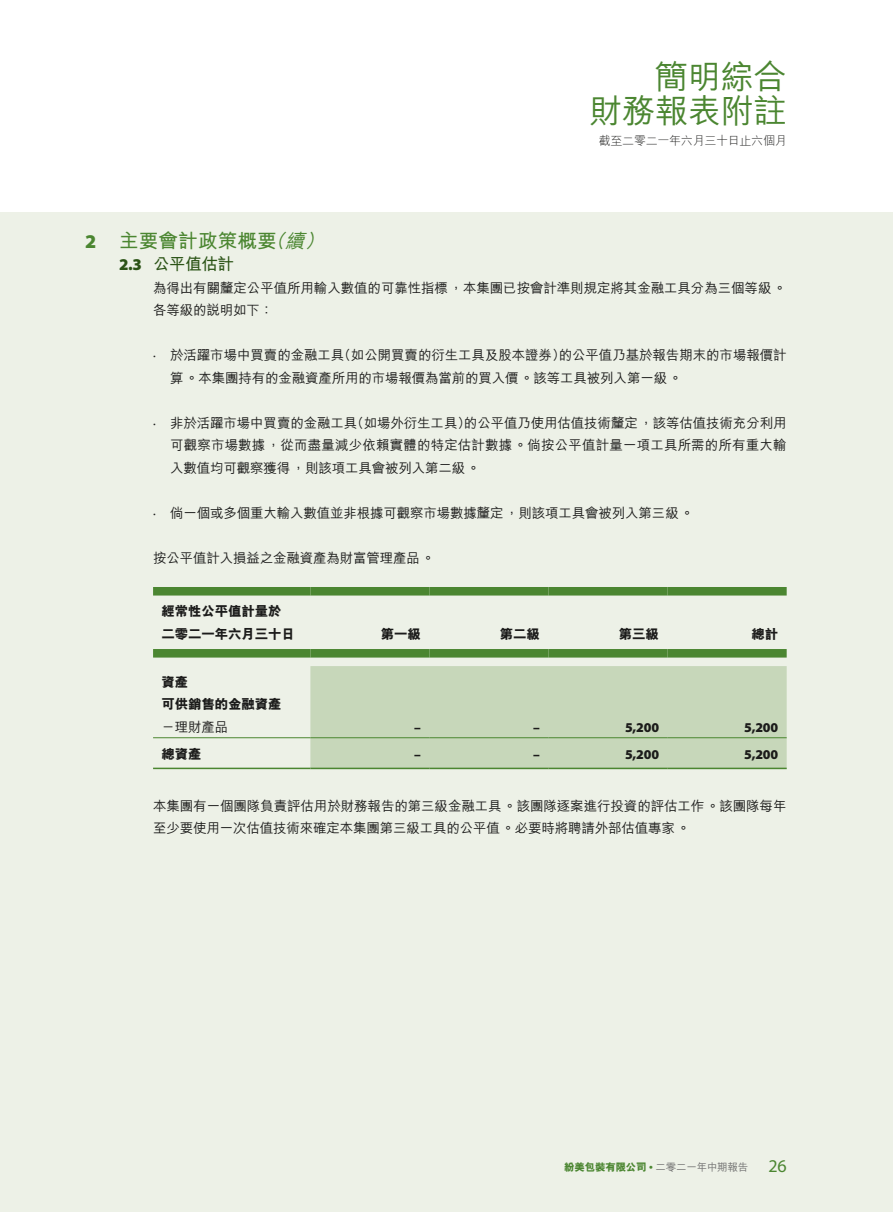
<style>
.page{position:relative;width:893px;height:1212px;background:#fff}
.page>*{position:absolute;margin:0;border:0;box-sizing:border-box;transform-origin:0 0}
.t1{font:500 33px/34.5px "M Hei HK";letter-spacing:-.005em;color:#4b8631;text-align:right}
.t2{font:700 19.5px "M Hei HK";letter-spacing:.01em;color:#4b8631}
.t3{font:italic 500 19.5px "M Hei HK";color:#4b8631}
.t4{font:900 19.5px "Myriad Pro";color:#4b8631}
.t5{font:18px "Myriad Pro";color:#4b8631}
.t6{font:700 16.5px "M Hei HK";letter-spacing:-.025em;color:#2b5316}
.t7{font:900 16.5px "Myriad Pro";color:#2b5316}
.t8{font:500 13.5px/22.5px "M Hei HK";letter-spacing:-.01em;color:#1c1c1b}
.t9{font:500 13.5px/22.5px "M Hei HK";letter-spacing:.01em;color:#1c1c1b}
.t10{font:800 13.5px/22.5px "M Hei HK";letter-spacing:-.015em;color:#1c1c1b}
.t11{font:900 13.5px "Myriad Pro";letter-spacing:-.015em;color:#1c1c1b}
.t12{font:13.5px "Myriad Pro";color:#1c1c1b}
.t13{font:300 12px "M Hei HK";letter-spacing:-.025em;color:#1c1c1b}
.t14{font:500 10.5px "M Hei HK";letter-spacing:-.02em;color:#6f6f6f}
.s1{font-weight:500;font-style:italic}
.s2{font-weight:800;color:#4b8631}
.s3{font-family:"Myriad Pro";font-weight:900;color:#4b8631}
</style>
<div class="page">
<div style="left:0;top:212px;width:893px;height:1000px;background:#edf1e7"></div>
<div style="left:310px;top:666px;width:477px;height:102px;background:#c7d7ba"></div>
<div style="left:153px;top:587px;width:157px;height:8px;background:#4b8631"></div>
<div style="left:310px;top:587px;width:119px;height:8px;background:#4b8631"></div>
<div style="left:429px;top:587px;width:120px;height:8px;background:#4b8631"></div>
<div style="left:549px;top:587px;width:119px;height:8px;background:#4b8631"></div>
<div style="left:668px;top:587px;width:119px;height:8px;background:#4b8631"></div>
<div style="left:153px;top:649px;width:157px;height:8px;background:#4b8631"></div>
<div style="left:310px;top:649px;width:119px;height:8px;background:#4b8631"></div>
<div style="left:429px;top:649px;width:120px;height:8px;background:#4b8631"></div>
<div style="left:549px;top:649px;width:119px;height:8px;background:#4b8631"></div>
<div style="left:668px;top:649px;width:119px;height:8px;background:#4b8631"></div>
<hr style="left:153px;top:737px;width:157px;height:1px;background:#4b8631">
<hr style="left:310px;top:737px;width:119px;height:1px;background:#4b8631">
<hr style="left:429px;top:737px;width:120px;height:1px;background:#4b8631">
<hr style="left:549px;top:737px;width:119px;height:1px;background:#4b8631">
<hr style="left:668px;top:737px;width:119px;height:1px;background:#4b8631">
<hr style="left:153px;top:768px;width:157px;height:1px;background:#4b8631">
<hr style="left:310px;top:768px;width:119px;height:1px;background:#4b8631">
<hr style="left:429px;top:768px;width:120px;height:1px;background:#4b8631">
<hr style="left:549px;top:768px;width:119px;height:1px;background:#4b8631">
<hr style="left:668px;top:768px;width:119px;height:1px;background:#4b8631">
<h1 class="t1" style="left:589px;top:57px;width:199px">簡明綜合<br>財務報表附註</h1>
<p class="t13" style="left:599px;top:132px;width:189px">截至二零二一年六月三十日止六個月</p>
<h2 class="t4" style="left:85px;top:230px;width:13px">2</h2>
<h2 class="t2" style="left:119px;top:226px;width:193px">主要會計政策概要<span class="s1">續</span></h2>
<h2 class="t3" style="left:305px;top:226px;width:27px">(</h2>
<h2 class="t3" style="left:265px;top:226px;width:27px">（</h2>
<p class="t7" style="left:119px;top:255px;width:24px">2.3</p>
<p class="t6" style="left:153px;top:252px;width:82px">公平值估計</p>
<p class="t8" style="left:153px;top:276px;width:635px">為得出有關釐定公平值所用輸入數值的可靠性指標，本集團已按會計準則規定將其金融工具分為三個等級。各等級的說明如下：</p>
<p class="t8" style="left:559px;top:343px;width:229px">的公平值乃基於報告期末的市場報價計</p>
<p class="t8" style="left:170px;top:343px;width:176px">於活躍市場中買賣的金融工具</p>
<p class="t8" style="left:338px;top:343px;width:229px">（如公開買賣的衍生工具及股本證券）</p>
<p class="t12" style="left:153px;top:347px;width:4px">·</p>
<p class="t12" style="left:153px;top:415px;width:4px">·</p>
<p class="t8" style="left:170px;top:366px;width:514px">算。本集團持有的金融資產所用的市場報價為當前的買入價。該等工具被列入第一級。</p>
<p class="t8" style="left:464px;top:411px;width:324px">的公平值乃使用估值技術釐定，該等估值技術充分利用</p>
<p class="t8" style="left:170px;top:411px;width:189px">非於活躍市場中買賣的金融工具</p>
<p class="t8" style="left:350px;top:411px;width:122px">（如場外衍生工具）</p>
<p class="t9" style="left:170px;top:433px;width:618px">可觀察市場數據，從而盡量減少依賴實體的特定估計數據。倘按公平值計量一項工具所需的所有重大輸入數值均可觀察獲得，則該項工具會被列入第二級。</p>
<p class="t8" style="left:170px;top:501px;width:525px">倘一個或多個重大輸入數值並非根據可觀察市場數據釐定，則該項工具會被列入第三級。</p>
<p class="t12" style="left:153px;top:505px;width:4px">·</p>
<p class="t8" style="left:153px;top:546px;width:283px">按公平值計入損益之金融資產為財富管理產品。</p>
<p class="t10" style="left:162px;top:600px;width:122px">經常性公平值計量於</p>
<p class="t10" style="left:162px;top:623px;width:135px">二零二一年六月三十日</p>
<p class="t10" style="left:162px;top:671px;width:122px">資產<br>可供銷售的金融資產</p>
<p class="t8" style="left:162px;top:715px;width:68px">－理財產品</p>
<p class="t10" style="left:381px;top:623px;width:42px">第一級</p>
<p class="t11" style="left:414px;top:720px;width:8px">–</p>
<p class="t10" style="left:500px;top:623px;width:42px">第二級</p>
<p class="t11" style="left:533px;top:720px;width:8px">–</p>
<p class="t10" style="left:619px;top:623px;width:42px">第三級</p>
<p class="t11" style="left:625px;top:720px;width:36px">5,200</p>
<p class="t10" style="left:751px;top:623px;width:28px">總計</p>
<p class="t11" style="left:744px;top:720px;width:36px">5,200</p>
<p class="t10" style="left:162px;top:743px;width:42px">總資產</p>
<p class="t8" style="left:153px;top:793px;width:635px">本集團有一個團隊負責評估用於財務報告的第三級金融工具。該團隊逐案進行投資的評估工作。該團隊每年至少要使用一次估值技術來確定本集團第三級工具的公平值。必要時將聘請外部估值專家。</p>
<p class="t11" style="left:625px;top:747px;width:36px">5,200</p>
<p class="t11" style="left:744px;top:747px;width:36px">5,200</p>
<p class="t11" style="left:414px;top:747px;width:8px">–</p>
<p class="t11" style="left:533px;top:747px;width:8px">–</p>
<p class="t14" style="left:564px;top:1159px;width:186px"><span class="s2">紛美包裝有限公司</span> <span class="s3">•</span> 二零二一年中期報告</p>
<h3 class="t5" style="left:768px;top:1156px;width:20px">26</h3>
</div>
